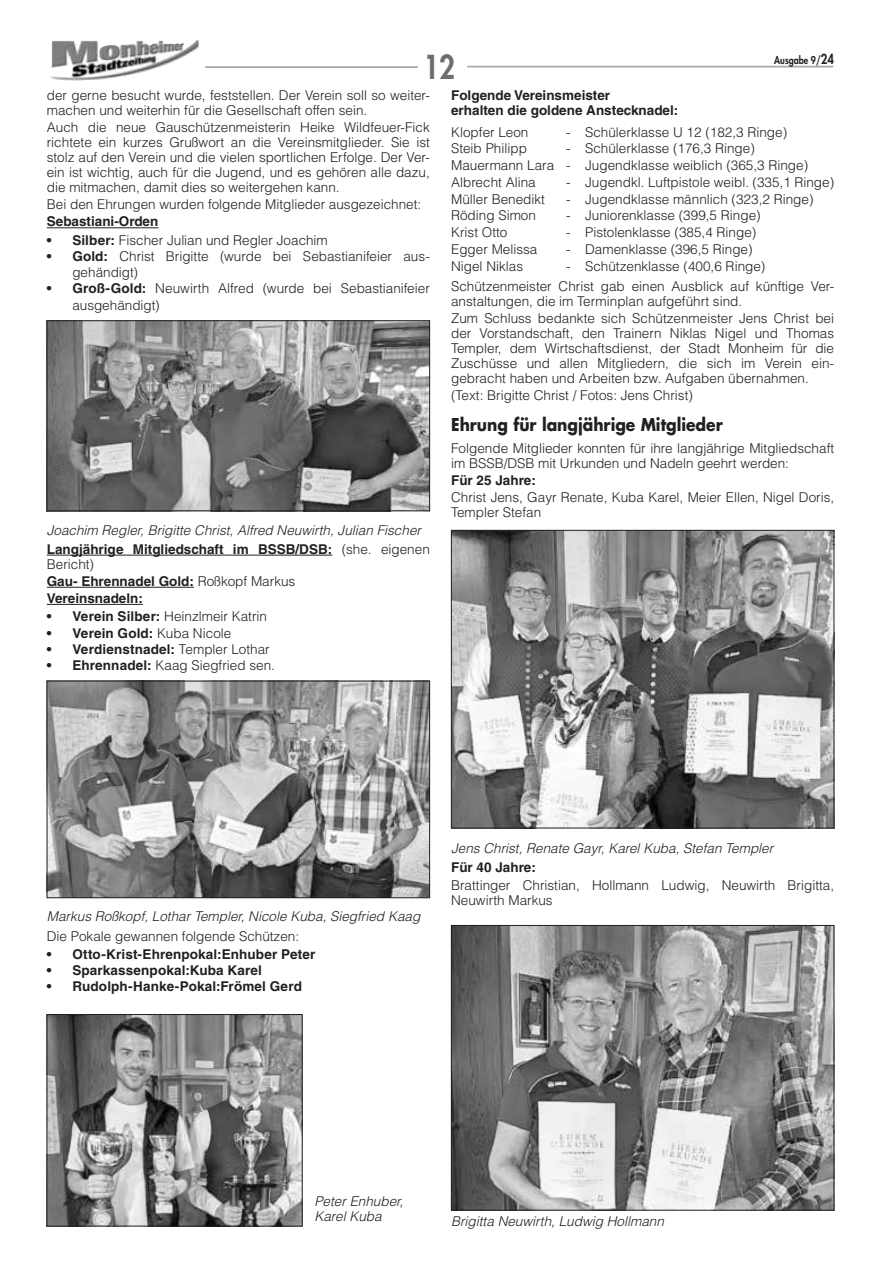
<style>
.page{position:relative;width:881px;height:1263px;background:#fff}
.page>*{position:absolute;margin:0;border:0;box-sizing:border-box;transform-origin:0 0}
.t1{font:800 32.1px "Futura LT";color:#6c6d70;scale:.85 1}
.t2{font:700 17.25px "Futura LT";color:#231f20;scale:.9 1}
.t3{font:300 13.5px/15px "Helvetica LT";color:#231f20}
.t4{font:700 13.5px/17.1px "Helvetica LT";color:#231f20}
.t5{font:italic 300 13.5px/19.2px "Helvetica LT";color:#231f20}
.t6{font:800 10.5px "Futura LT";color:#231f20;scale:.85 1}
.s1{font-size:13.5px}
.s2{font-weight:700}
.s3{font-weight:700;font-style:normal}
.s4{font-style:normal}
.s5{font-weight:300}
</style>
<div class="page">
<img style="left:51px;top:40px;width:148px;height:41px">
<hr style="left:205px;top:66px;width:213px;height:2px;background:#a8a9ad">
<hr style="left:467px;top:66px;width:365px;height:1px;background:#a8a9ad">
<img style="left:453px;top:532px;width:378px;height:294px">
<div style="left:451px;top:530px;width:382px;height:298px;border:1px solid #231f20"></div>
<img style="left:453px;top:927px;width:378px;height:281px">
<div style="left:451px;top:925px;width:382px;height:285px;border:1px solid #231f20"></div>
<hr style="left:47px;top:227px;width:111px;height:1px;background:#231f20">
<hr style="left:47px;top:555px;width:285px;height:1px;background:#231f20">
<hr style="left:47px;top:587px;width:147px;height:1px;background:#231f20">
<hr style="left:47px;top:604px;width:96px;height:1px;background:#231f20">
<img style="left:49px;top:322px;width:378px;height:187px">
<div style="left:47px;top:320px;width:382px;height:191px;border:1px solid #231f20"></div>
<img style="left:49px;top:683px;width:378px;height:213px">
<div style="left:47px;top:681px;width:382px;height:217px;border:1px solid #231f20"></div>
<img style="left:49px;top:1016px;width:251px;height:208px">
<div style="left:47px;top:1014px;width:255px;height:212px;border:1px solid #231f20"></div>
<h1 class="t1" style="left:423px;top:46px;width:39px">12</h1>
<p class="t6" style="left:774px;top:53px;width:72px">Ausgabe 9/<span class="s1">24</span></p>
<p class="t4" style="left:451px;top:87px;width:229px;line-height:15px">Folgende Vereinsmeister<br>erhalten die goldene Anstecknadel:</p>
<p class="t3" style="left:451px;top:124px;width:79px">Klopfer Leon</p>
<p class="t3" style="left:566px;top:124px;width:222px">- Schülerklasse U 12 (182,3 Ringe)</p>
<p class="t3" style="left:451px;top:141px;width:77px">Steib Philipp</p>
<p class="t3" style="left:47px;top:88px;width:384px">der gerne besucht wurde, feststellen. Der Verein soll so weiter&shy;machen und weiterhin für die Gesellschaft offen sein.</p>
<p class="t3" style="left:47px;top:120px;width:384px;text-align:justify">Auch die neue Gauschützenmeisterin Heike Wildfeuer-Fick richtete ein kurzes Grußwort an die Vereinsmitglieder. Sie ist stolz auf den Verein und die vielen sportlichen Erfolge. Der Ver&shy;ein ist wichtig, auch für die Jugend, und es gehören alle dazu, die mitmachen, damit dies so weitergehen kann.</p>
<p class="t3" style="left:47px;top:197px;width:376px">Bei den Ehrungen wurden folgende Mitglieder ausgezeichnet:</p>
<p class="t4" style="left:47px;top:213px;width:113px">Sebastiani-Orden</p>
<p class="t3" style="left:47px;top:232px;width:282px"><span class="s2">• Silber:</span> Fischer Julian und Regler Joachim</p>
<p class="t3" style="left:72px;top:248px;width:359px;line-height:16.2px;text-indent:-26px"><span class="s2">• Gold:</span> Christ Brigitte (wurde bei Sebastianifeier aus&shy;gehändigt)</p>
<p class="t3" style="left:72px;top:280px;width:359px;line-height:16.2px;text-indent:-26px"><span class="s2">• Groß-Gold:</span> Neuwirth Alfred (wurde bei Sebastianifeier ausgehändigt)</p>
<p class="t3" style="left:451px;top:140px;width:358px;line-height:16.8px;text-indent:115px">- Schülerklasse (176,3 Ringe)<br>Mauermann Lara - Jugendklasse weiblich (365,3 Ringe)<br>Albrecht Alina</p>
<p class="t3" style="left:566px;top:174px;width:269px">- Jugendkl. Luftpistole weibl. (335,1 Ringe)</p>
<p class="t3" style="left:451px;top:191px;width:95px">Müller Benedikt</p>
<p class="t3" style="left:566px;top:191px;width:249px">- Jugendklasse männlich (323,2 Ringe)</p>
<p class="t3" style="left:451px;top:208px;width:86px">Röding Simon</p>
<p class="t3" style="left:566px;top:208px;width:196px">- Juniorenklasse (399,5 Ringe)</p>
<p class="t3" style="left:451px;top:225px;width:58px">Krist Otto</p>
<p class="t3" style="left:566px;top:225px;width:192px">- Pistolenklasse (385,4 Ringe)</p>
<p class="t3" style="left:451px;top:241px;width:88px">Egger Melissa</p>
<p class="t3" style="left:566px;top:241px;width:188px">- Damenklasse (396,5 Ringe)</p>
<p class="t3" style="left:451px;top:258px;width:73px">Nigel Niklas</p>
<p class="t3" style="left:451px;top:255px;width:384px;line-height:20.5px;text-indent:115px">- Schützenklasse (400,6 Ringe)<br>Schützenmeister Christ gab einen Ausblick auf künftige Ver-</p>
<p class="t3" style="left:451px;top:293px;width:384px;line-height:17.1px">anstaltungen, die im Terminplan aufgeführt sind.<br>Zum Schluss bedankte sich Schützenmeister Jens Christ bei</p>
<p class="t3" style="left:451px;top:326px;width:384px;text-align:justify">der Vorstandschaft, den Trainern Niklas Nigel und Thomas Templer, dem Wirtschaftsdienst, der Stadt Monheim für die Zuschüsse und allen Mitgliedern, die sich im Verein ein&shy;gebracht haben und Arbeiten bzw. Aufgaben übernahmen.</p>
<p class="t3" style="left:451px;top:388px;width:243px">(Text: Brigitte Christ / Fotos: Jens Christ)</p>
<p class="t2" style="left:451px;top:413px;width:303px">Ehrung für langjährige Mitglieder</p>
<p class="t3" style="left:451px;top:440px;width:384px">Folgende Mitglieder konnten für ihre langjährige Mitgliedschaft im BSSB/DSB mit Urkunden und Nadeln geehrt werden:</p>
<p class="t4" style="left:451px;top:471px;width:86px">Für 25 Jahre:</p>
<p class="t3" style="left:451px;top:490px;width:384px">Christ Jens, Gayr Renate, Kuba Karel, Meier Ellen, Nigel Doris,<br>Templer Stefan</p>
<p class="t5" style="left:47px;top:520px;width:384px">Joachim Regler, Brigitte Christ, Alfred Neuwirth, Julian Fischer<br><span class="s3">Langjährige Mitgliedschaft im BSSB/DSB:</span> <span class="s4">(she. eigenen</span></p>
<p class="t4" style="left:47px;top:555px;width:250px"><span class="s5">Bericht)<br></span>Gau- Ehrennadel Gold: <span class="s5">Roßkopf Markus<br></span>Vereinsnadeln:</p>
<p class="t3" style="left:47px;top:609px;width:221px"><span class="s2">• Verein Silber:</span> Heinzlmeir Katrin</p>
<p class="t4" style="left:47px;top:624px;width:186px">• Verein Gold: <span class="s5">Kuba Nicole</span></p>
<p class="t4" style="left:47px;top:640px;width:224px">• Verdienstnadel: <span class="s5">Templer Lothar</span></p>
<p class="t3" style="left:47px;top:657px;width:227px"><span class="s2">• Ehrennadel:</span> Kaag Siegfried sen.</p>
<p class="t5" style="left:47px;top:907px;width:375px">Markus Roßkopf, Lothar Templer, Nicole Kuba, Siegfried Kaag</p>
<p class="t3" style="left:47px;top:928px;width:254px">Die Pokale gewannen folgende Schützen:</p>
<p class="t4" style="left:47px;top:945px;width:270px">• Otto-Krist-Ehrenpokal:Enhuber Peter</p>
<p class="t4" style="left:47px;top:962px;width:216px">• Sparkassenpokal:Kuba Karel</p>
<p class="t4" style="left:47px;top:978px;width:256px">• Rudolph-Hanke-Pokal:Frömel Gerd</p>
<p class="t5" style="left:451px;top:839px;width:323px">Jens Christ, Renate Gayr, Karel Kuba, Stefan Templer</p>
<p class="t4" style="left:451px;top:859px;width:86px">Für 40 Jahre:</p>
<p class="t3" style="left:451px;top:877px;width:384px">Brattinger Christian, Hollmann Ludwig, Neuwirth Brigitta,<br>Neuwirth Markus</p>
<p class="t5" style="left:314px;top:1194px;width:90px;line-height:15px">Peter Enhuber,<br>Karel Kuba</p>
<p class="t5" style="left:451px;top:1212px;width:214px">Brigitta Neuwirth, Ludwig Hollmann</p>
</div>
